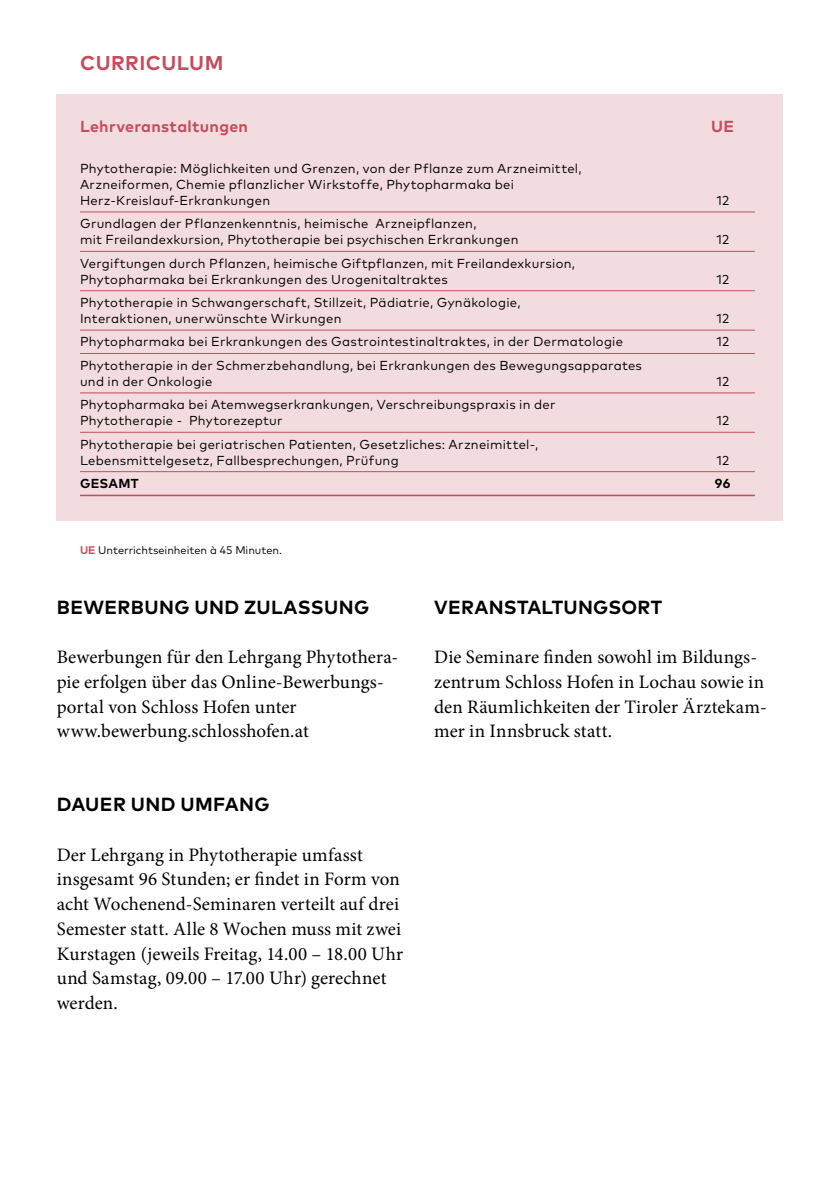
<style>
.page{position:relative;width:840px;height:1191px;background:#fff}
.page>*{position:absolute;margin:0;border:0;box-sizing:border-box;transform-origin:0 0}
.t1{font:700 20px "Mark Pro";letter-spacing:.025em;color:#c34e5c}
.t2{font:19px/24.6px "Minion Pro";letter-spacing:.005em;color:#000}
.t3{font:700 19px "Mark Pro";letter-spacing:.02em;color:#000}
.t4{font:700 16px "Mark Pro";letter-spacing:.02em;color:#c34e5c}
.t5{font:13px/16px "Mark Pro";letter-spacing:.02em;color:#000}
.t6{font:700 13px "Mark Pro";letter-spacing:.02em;color:#000}
.t7{font:11px "Mark Pro";color:#000}
.s1{font-weight:700;color:#c34e5c}
</style>
<div class="page">
<div style="left:57px;top:95px;width:725px;height:426px;background:#f3dcdf"></div>
<hr style="left:80px;top:211px;width:674px;height:1px;background:#c34e5c">
<hr style="left:80px;top:251px;width:674px;height:1px;background:#c34e5c">
<hr style="left:80px;top:290px;width:674px;height:1px;background:#c34e5c">
<hr style="left:80px;top:330px;width:674px;height:1px;background:#c34e5c">
<hr style="left:80px;top:353px;width:674px;height:1px;background:#c34e5c">
<hr style="left:80px;top:392px;width:674px;height:1px;background:#c34e5c">
<hr style="left:80px;top:432px;width:674px;height:1px;background:#c34e5c">
<hr style="left:80px;top:471px;width:674px;height:1px;background:#c34e5c">
<hr style="left:80px;top:494px;width:674px;height:2px;background:#c34e5c">
<h1 class="t1" style="left:80px;top:48px;width:145px">CURRICULUM</h1>
<p class="t4" style="left:80px;top:114px;width:169px">Lehrveranstaltungen</p>
<p class="t4" style="left:710px;top:114px;width:24px">UE</p>
<p class="t5" style="left:80px;top:159px;width:503px">Phytotherapie: Möglichkeiten und Grenzen, von der Pflanze zum Arzneimittel,<br>Arzneiformen, Chemie pflanzlicher Wirkstoffe, Phytopharmaka bei<br>Herz-Kreislauf-Erkrankungen</p>
<p class="t5" style="left:716px;top:191px;width:14px">12</p>
<p class="t5" style="left:80px;top:214px;width:440px">Grundlagen der Pflanzenkenntnis, heimische Arzneipflanzen,<br>mit Freilandexkursion, Phytotherapie bei psychischen Erkrankungen</p>
<p class="t5" style="left:80px;top:254px;width:496px">Vergiftungen durch Pflanzen, heimische Giftpflanzen, mit Freilandexkursion,<br>Phytopharmaka bei Erkrankungen des Urogenitaltraktes</p>
<p class="t5" style="left:80px;top:293px;width:442px">Phytotherapie in Schwangerschaft, Stillzeit, Pädiatrie, Gynäkologie,<br>Interaktionen, unerwünschte Wirkungen</p>
<p class="t5" style="left:716px;top:230px;width:14px">12</p>
<p class="t5" style="left:716px;top:270px;width:14px">12</p>
<p class="t5" style="left:716px;top:309px;width:14px">12</p>
<p class="t5" style="left:80px;top:333px;width:544px">Phytopharmaka bei Erkrankungen des Gastrointestinaltraktes, in der Dermatologie</p>
<p class="t5" style="left:716px;top:333px;width:14px">12</p>
<p class="t5" style="left:80px;top:356px;width:563px">Phytotherapie in der Schmerzbehandlung, bei Erkrankungen des Bewegungsapparates und in der Onkologie</p>
<p class="t5" style="left:716px;top:372px;width:14px">12</p>
<p class="t5" style="left:80px;top:395px;width:476px">Phytopharmaka bei Atemwegserkrankungen, Verschreibungspraxis in der<br>Phytotherapie - Phytorezeptur</p>
<p class="t5" style="left:80px;top:435px;width:459px">Phytotherapie bei geriatrischen Patienten, Gesetzliches: Arzneimittel-,<br>Lebensmittelgesetz, Fallbesprechungen, Prüfung</p>
<p class="t5" style="left:716px;top:411px;width:14px">12</p>
<p class="t5" style="left:716px;top:451px;width:14px">12</p>
<p class="t6" style="left:80px;top:473px;width:60px">GESAMT</p>
<p class="t6" style="left:714px;top:473px;width:17px">96</p>
<p class="t7" style="left:80px;top:542px;width:203px"><span class="s1">UE</span> Unterrichtseinheiten à 45 Minuten.</p>
<h2 class="t3" style="left:57px;top:592px;width:314px">BEWERBUNG UND ZULASSUNG</h2>
<h2 class="t2" style="left:57px;top:645px;width:343px">Bewerbungen für den Lehrgang Phytothera&shy;pie erfolgen über das Online-Bewerbungs&shy;portal von Schloss Hofen unter www.bewerbung.schlosshofen.at</h2>
<h2 class="t3" style="left:57px;top:790px;width:214px">DAUER UND UMFANG</h2>
<p class="t2" style="left:57px;top:842px;width:348px">Der Lehrgang in Phytotherapie umfasst insgesamt 96 Stunden; er findet in Form von acht Wochenend-Seminaren verteilt auf drei Semester statt. Alle 8 Wochen muss mit zwei Kurstagen (jeweils Freitag, 14.00 – 18.00 Uhr und Samstag, 09.00 – 17.00 Uhr) gerechnet werden.</p>
<h2 class="t3" style="left:434px;top:592px;width:229px">VERANSTALTUNGSORT</h2>
<h2 class="t2" style="left:434px;top:644px;width:334px">Die Seminare finden sowohl im Bildungs&shy;zentrum Schloss Hofen in Lochau sowie in den Räumlichkeiten der Tiroler Ärztekam&shy;mer in Innsbruck statt.</h2>
</div>
